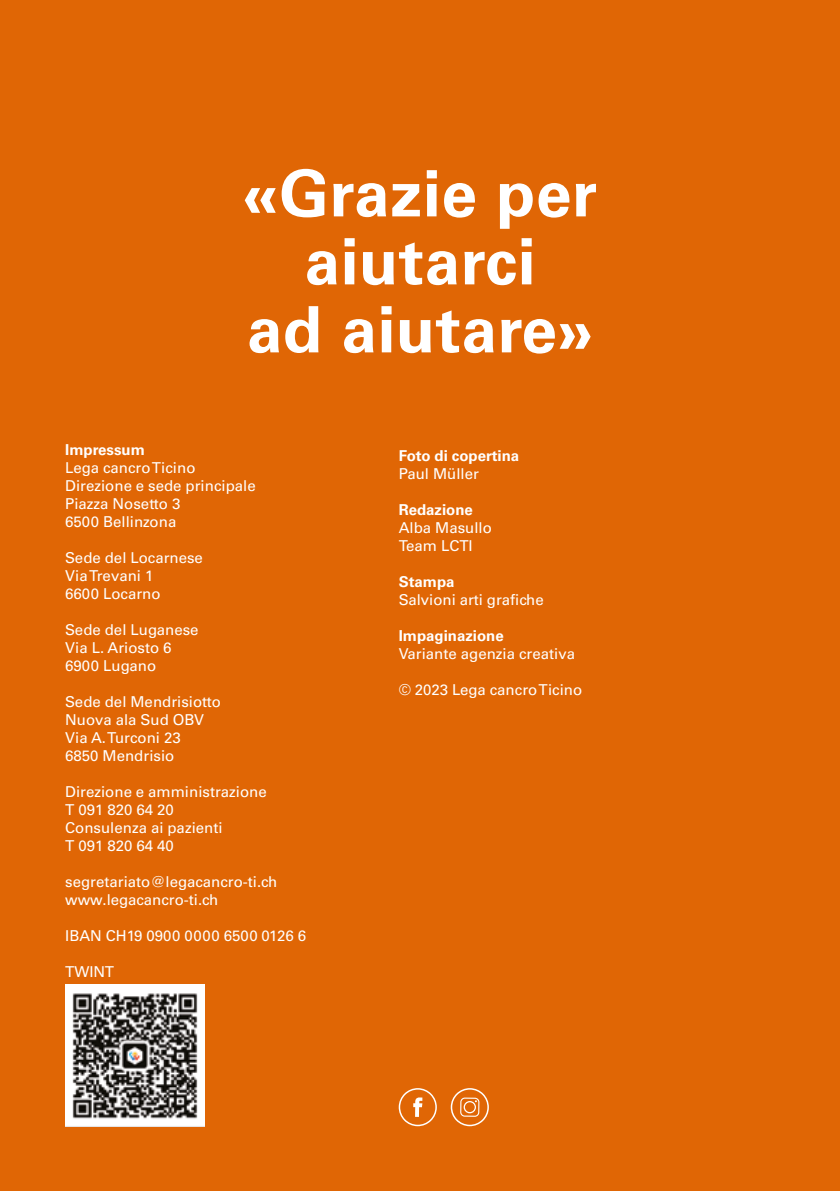
<style>
.page{position:relative;width:840px;height:1191px;background:#fff}
.page>*{position:absolute;margin:0;border:0;box-sizing:border-box;transform-origin:0 0}
.t1{font:700 64px/68px "Univers LT Std";letter-spacing:.01em;color:#fff;text-align:center}
.t2{font:15px/18px "Univers LT Std";color:#fff}
.t3{font:700 15px "Univers LT Std";color:#fff}
</style>
<div class="page">
<div style="left:0;top:0;width:839px;height:1191px;background:#e06605"></div>
<svg style="left:398px;top:1088px;width:38px;height:38px"></svg>
<svg style="left:450px;top:1088px;width:38px;height:38px"></svg>
<img style="left:65px;top:984px;width:139px;height:142px">
<h1 class="t1" style="left:243px;top:160px;width:355px">«Grazie per aiutarci<br>ad aiutare»</h1>
<p class="t3" style="left:65px;top:441px;width:81px">Impressum</p>
<p class="t2" style="left:65px;top:459px;width:192px">Lega cancro Ticino<br>Direzione e sede principale<br>Piazza Nosetto 3<br>6500 Bellinzona</p>
<p class="t2" style="left:65px;top:549px;width:139px">Sede del Locarnese<br>Via Trevani 1<br>6600 Locarno</p>
<p class="t2" style="left:65px;top:621px;width:135px">Sede del Luganese<br>Via L. Ariosto 6<br>6900 Lugano</p>
<p class="t2" style="left:65px;top:693px;width:157px">Sede del Mendrisiotto<br>Nuova ala Sud OBV<br>Via A. Turconi 23<br>6850 Mendrisio</p>
<p class="t2" style="left:65px;top:783px;width:203px">Direzione e amministrazione<br>T 091 820 64 20<br>Consulenza ai pazienti<br>T 091 820 64 40</p>
<p class="t2" style="left:65px;top:873px;width:213px">segretariato@legacancro-ti.ch www.legacancro-ti.ch</p>
<p class="t2" style="left:65px;top:927px;width:242px">IBAN CH19 0900 0000 6500 0126 6</p>
<p class="t2" style="left:65px;top:963px;width:50px">TWINT</p>
<p class="t3" style="left:398px;top:447px;width:122px">Foto di copertina</p>
<p class="t2" style="left:398px;top:465px;width:82px">Paul Müller</p>
<p class="t3" style="left:398px;top:501px;width:76px">Redazione</p>
<p class="t2" style="left:398px;top:519px;width:95px">Alba Masullo<br>Team LCTI</p>
<p class="t3" style="left:398px;top:573px;width:57px">Stampa</p>
<p class="t2" style="left:398px;top:591px;width:146px">Salvioni arti grafiche</p>
<p class="t3" style="left:398px;top:627px;width:107px">Impaginazione</p>
<p class="t2" style="left:398px;top:645px;width:178px">Variante agenzia creativa</p>
<p class="t2" style="left:398px;top:681px;width:185px">© 2023 Lega cancro Ticino</p>
</div>
